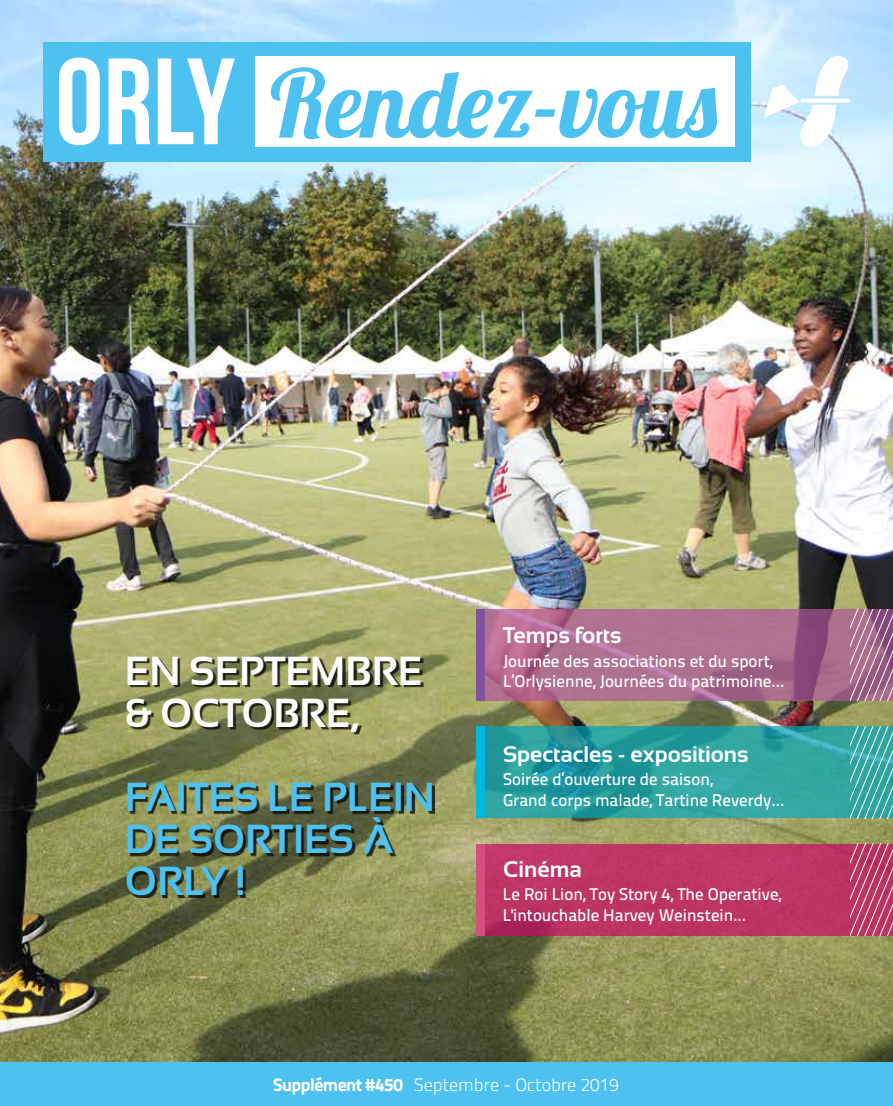
<style>
.page{position:relative;width:893px;height:1106px;background:#fff}
.page>*{position:absolute;margin:0;border:0;box-sizing:border-box;transform-origin:0 0}
.t1{font:700 40.5px/42px "Sansation";color:#4dc1f0}
.t2{font:700 40.5px/42px "Sansation";color:#fff}
.t3{font:700 22.65px "Sansation";color:#fff}
.t4{font:300 18px "Titillium Text 22 L";color:#fff}
.t5{font:500 16.95px/20.4px "Titillium Text 22 L";color:#fff}
.s1{font-weight:800}
</style>
<div class="page">
<img style="left:0;top:0;width:893px;height:1062px">
<div style="left:0;top:1062px;width:893px;height:44px;background:#4dc1f0"></div>
<div style="left:43px;top:42px;width:707px;height:119px;background:#4dc1f0"></div>
<svg style="left:59px;top:58px;width:176px;height:87px"></svg>
<svg style="left:764px;top:52px;width:87px;height:97px"></svg>
<svg style="left:485px;top:609px;width:365px;height:92px;background:#ab6b8d"></svg>
<div style="left:476px;top:609px;width:9px;height:92px;background:#80519c"></div>
<svg style="left:850px;top:609px;width:43px;height:92px;background:#aa7695"></svg>
<div style="left:476px;top:844px;width:9px;height:91px;background:#d44f80"></div>
<div style="left:485px;top:844px;width:408px;height:91px;background:#be3564"></div>
<svg style="left:850px;top:844px;width:43px;height:91px"></svg>
<div style="left:476px;top:726px;width:9px;height:92px;background:#00b8de"></div>
<svg style="left:485px;top:726px;width:365px;height:92px;background:#299f9e"></svg>
<svg style="left:850px;top:726px;width:43px;height:92px;background:#4db2ad"></svg>
<div style="left:255px;top:56px;width:480px;height:91px;background:#fff"></div>
<svg style="left:271px;top:67px;width:446px;height:72px"></svg>
<div style="left:130px;top:659px;width:305px;height:239px;background:#000;opacity:.75"></div>
<h1 class="t2" style="left:125px;top:649px;width:299px">EN SEPTEMBRE &amp; OCTOBRE,</h1>
<h1 class="t1" style="left:125px;top:775px;width:312px">FAITES LE PLEIN<br>DE SORTIES À<br>ORLY !</h1>
<h2 class="t3" style="left:503px;top:623px;width:120px">Temps forts</h2>
<p class="t5" style="left:503px;top:650px;width:283px">Journée des associations et du sport,<br>L’Orlysienne, Journées du patrimoine…</p>
<h2 class="t3" style="left:503px;top:741px;width:247px">Spectacles - expositions</h2>
<p class="t5" style="left:503px;top:768px;width:282px">Soirée d’ouverture de saison,<br>Grand corps malade, Tartine Reverdy…</p>
<h2 class="t3" style="left:503px;top:856px;width:81px">Cinéma</h2>
<p class="t5" style="left:503px;top:883px;width:280px">Le Roi Lion, Toy Story 4, The Operative,<br>L'intouchable Harvey Weinstein...</p>
<p class="t4" style="left:273px;top:1071px;width:347px"><span class="s1">Supplément #450</span> Septembre - Octobre 2019</p>
</div>
